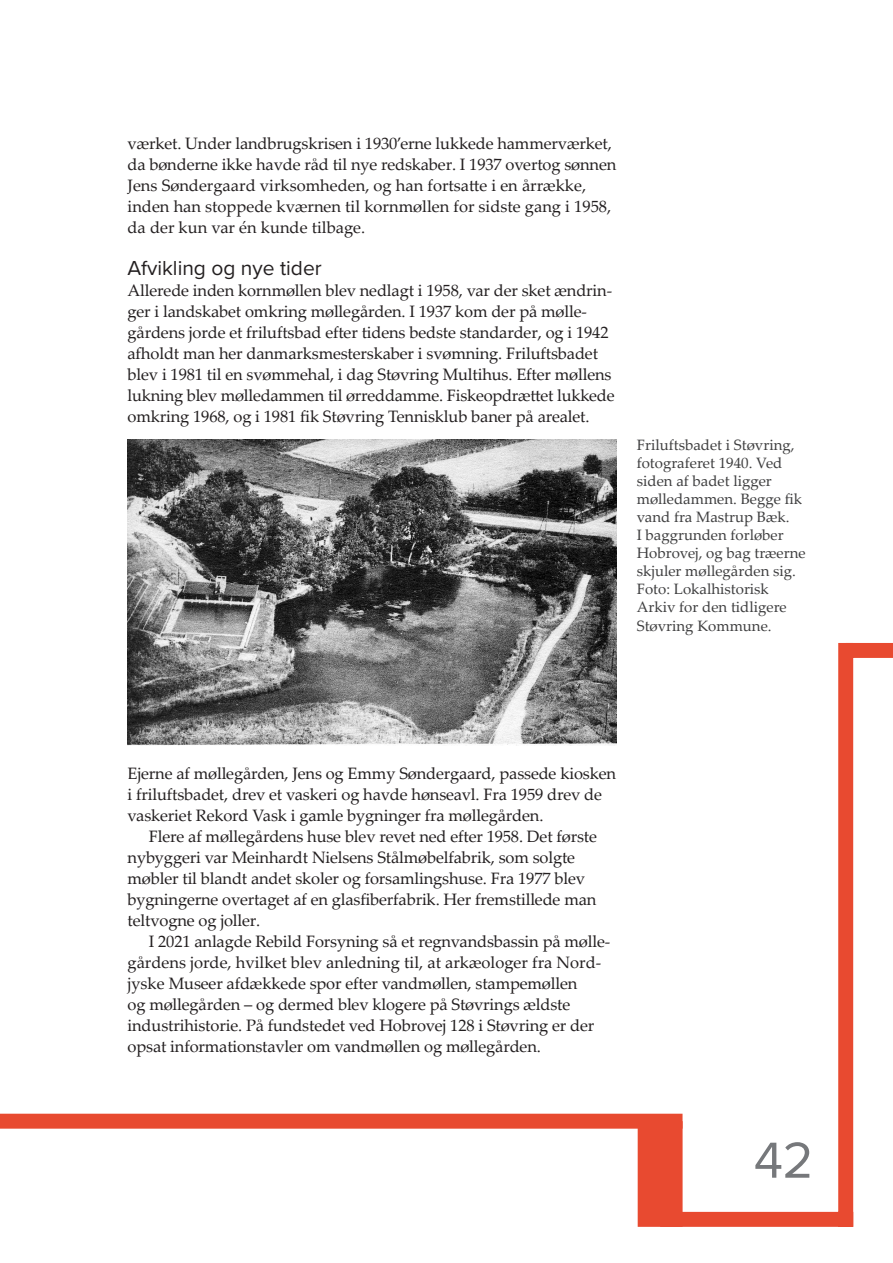
<style>
.page{position:relative;width:893px;height:1263px;background:#fff}
.page>*{position:absolute;margin:0;border:0;box-sizing:border-box;transform-origin:0 0}
.t1{font:52.5px "Proxima Nova";color:#76787b}
.Rubrik{font:21px "Proxima Nova";color:#231f20}
.Normal_0{font:16.5px/21px "Palatino Linotype";letter-spacing:-.01em;color:#231f20}
.Billedtekst{font:15px/18px "Palatino Linotype";color:#3e3e3f}
</style>
<div class="page">
<img style="left:128px;top:439px;width:489px;height:307px">
<div style="left:838px;top:643px;width:15px;height:584px;background:#e84a30"></div>
<div style="left:846px;top:643px;width:47px;height:15px;background:#e84a30"></div>
<div style="left:660px;top:1212px;width:193px;height:15px;background:#e84a30"></div>
<div style="left:638px;top:1121px;width:45px;height:106px;background:#e84a30"></div>
<div style="left:0;top:1114px;width:682px;height:15px;background:#e84a30"></div>
<p class="Normal_0" style="left:128px;top:132px;width:490px">værket. Under landbrugskrisen i 1930’erne lukkede hammerværket, da bønderne ikke havde råd til nye redskaber. I 1937 overtog sønnen Jens Søndergaard virksomheden, og han fortsatte i en årrække, inden han stoppede kværnen til kornmøllen for sidste gang i 1958, da der kun var én kunde tilbage.</p>
<p class="Rubrik" style="left:128px;top:252px;width:196px">Afvikling og nye tider</p>
<p class="Normal_0" style="left:128px;top:279px;width:489px">Allerede inden kornmøllen blev nedlagt i 1958, var der sket ændrin&shy;ger i landskabet omkring møllegården. I 1937 kom der på mølle&shy;gårdens jorde et friluftsbad efter tidens bedste standarder, og i 1942 afholdt man her danmarksmesterskaber i svømning. Friluftsbadet blev i 1981 til en svømmehal, i dag Støvring Multihus. Efter møllens lukning blev mølledammen til ørreddamme. Fiskeopdrættet lukkede omkring 1968, og i 1981 fik Støvring Tennisklub baner på arealet.</p>
<p class="Billedtekst" style="left:637px;top:436px;width:170px">Friluftsbadet i Støvring, fotograferet 1940. Ved siden af badet ligger mølledammen. Begge fik vand fra Mastrup Bæk.<br>I baggrunden forløber<br>Hobrovej, og bag træerne skjuler møllegården sig.</p>
<p class="Billedtekst" style="left:637px;top:580px;width:151px">Foto: Lokalhistorisk<br>Arkiv for den tidligere<br>Støvring Kommune.</p>
<p class="Normal_0" style="left:128px;top:762px;width:490px">Ejerne af møllegården, Jens og Emmy Søndergaard, passede kiosken i friluftsbadet, drev et vaskeri og havde hønseavl. Fra 1959 drev de vaskeriet Rekord Vask i gamle bygninger fra møllegården.</p>
<p class="Normal_0" style="left:128px;top:825px;width:471px;text-indent:21px">Flere af møllegårdens huse blev revet ned efter 1958. Det første nybyggeri var Meinhardt Nielsens Stålmøbelfabrik, som solgte møbler til blandt andet skoler og forsamlingshuse. Fra 1977 blev bygningerne overtaget af en glasfiberfabrik. Her fremstillede man teltvogne og joller.</p>
<p class="Normal_0" style="left:128px;top:930px;width:484px;text-indent:21px">I 2021 anlagde Rebild Forsyning så et regnvandsbassin på mølle&shy;gårdens jorde, hvilket blev anledning til, at arkæologer fra Nord&shy;jyske Museer afdækkede spor efter vandmøllen, stampemøllen<br>og møllegården – og dermed blev klogere på Støvrings ældste industrihistorie. På fundstedet ved Hobrovej 128 i Støvring er der opsat informationstavler om vandmøllen og møllegården.</p>
<h1 class="t1" style="left:754px;top:1121px;width:61px">42</h1>
</div>
